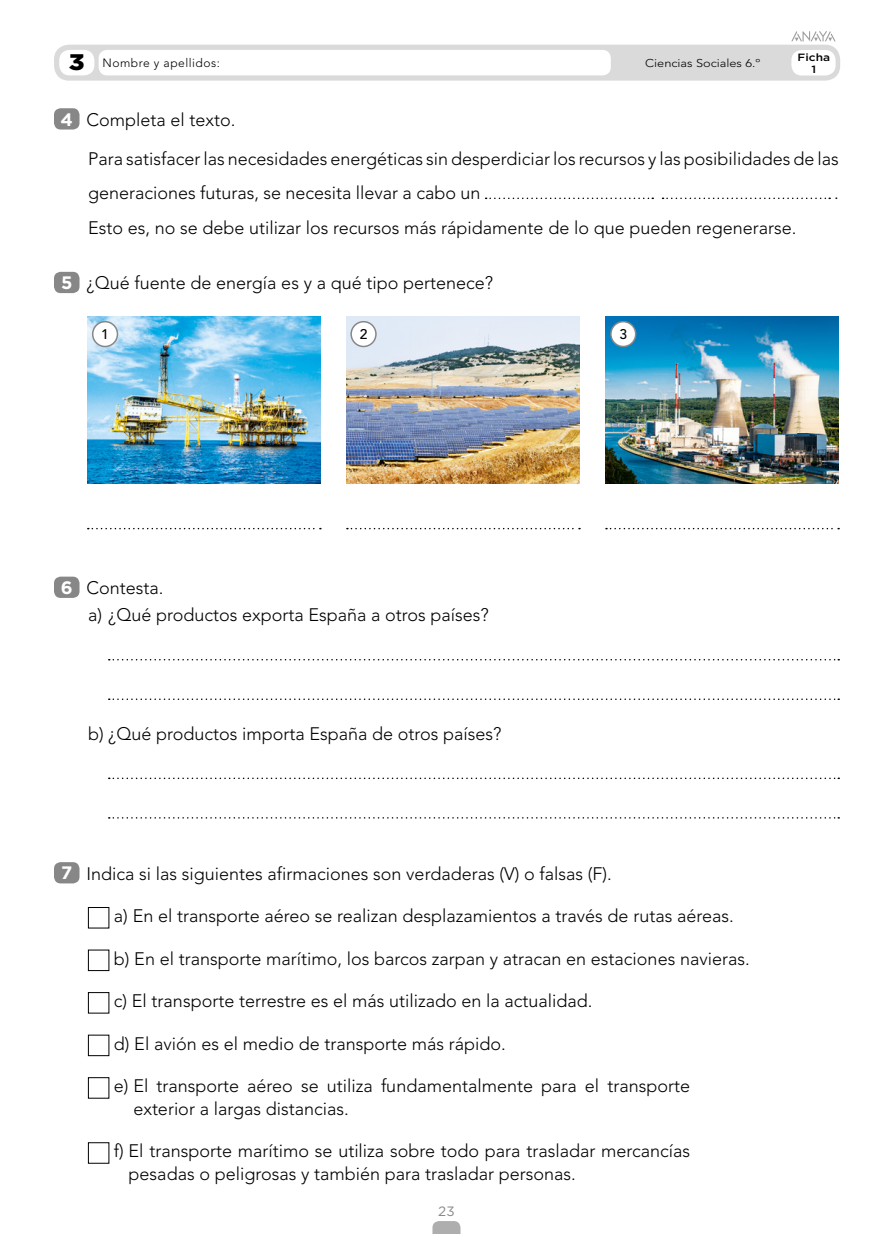
<style>
.page{position:relative;width:893px;height:1234px;background:#fff}
.page>*{position:absolute;margin:0;border:0;box-sizing:border-box;transform-origin:0 0}
.t1{font:900 22.5px "Gotham";color:#000;scale:1.13 1}
.nuclActivSinEscribir{font:300 18px/22.5px "Avenir LT Std";color:#000}
.nuclActiv1-9{font:300 18px "Avenir LT Std";color:#000}
.t2{font:700 18px "Gotham";color:#fff}
.nuclActiv1-9-2{font:500 13.8px "Avenir LT Std";color:#000}
.t3{font:13.5px "Gotham";color:#878787}
.t4{font:300 12px "Avenir LT Std";letter-spacing:.04em;color:#000}
.t5{font:300 11.25px "Avenir LT Std";color:#000;scale:1.13 1}
.t6{font:500 10.5px/12px "Gotham";color:#000;text-align:center;scale:1.13 1}
</style>
<div class="page">
<svg style="left:432px;top:1221px;width:28px;height:12px"></svg>
<div style="left:54px;top:45px;width:786px;height:36px;background:#dadada;border-radius:15px"></div>
<div style="left:791px;top:50px;width:45px;height:25px;background:#fff;border-radius:10px"></div>
<div style="left:99px;top:50px;width:512px;height:25px;background:#fff;border-radius:9px"></div>
<div style="left:59px;top:50px;width:35px;height:25px;background:#fff;border-radius:10px"></div>
<svg style="left:791px;top:31px;width:45px;height:10px"></svg>
<div style="left:54px;top:108px;width:26px;height:21px;background:#878787;border-radius:7px"></div>
<svg style="left:486px;top:197px;width:167px;height:2px"></svg>
<svg style="left:662px;top:197px;width:168px;height:2px"></svg>
<div style="left:54px;top:272px;width:26px;height:21px;background:#878787;border-radius:7px"></div>
<div style="left:54px;top:576px;width:26px;height:21px;background:#878787;border-radius:7px"></div>
<svg style="left:109px;top:659px;width:730px;height:1px"></svg>
<svg style="left:109px;top:698px;width:730px;height:1px"></svg>
<svg style="left:109px;top:777px;width:730px;height:1px"></svg>
<svg style="left:109px;top:817px;width:730px;height:1px"></svg>
<div style="left:54px;top:862px;width:26px;height:21px;background:#878787;border-radius:7px"></div>
<div style="left:88px;top:906px;width:21px;height:22px;border:1px solid #000"></div>
<div style="left:88px;top:991px;width:21px;height:22px;border:1px solid #000"></div>
<div style="left:88px;top:1076px;width:21px;height:22px;border:1px solid #000"></div>
<div style="left:88px;top:1141px;width:21px;height:22px;border:1px solid #000"></div>
<img style="left:88px;top:316px;width:232px;height:168px">
<svg style="left:88px;top:527px;width:233px;height:2px"></svg>
<img style="left:347px;top:316px;width:232px;height:168px">
<svg style="left:347px;top:527px;width:233px;height:2px"></svg>
<img style="left:606px;top:316px;width:232px;height:168px">
<svg style="left:606px;top:527px;width:233px;height:2px"></svg>
<div style="left:93px;top:321px;width:24px;height:25px;background:#fff;border-radius:50%"></div>
<div style="left:92px;top:321px;width:26px;height:26px;border:2px solid #878787;border-radius:50%"></div>
<div style="left:351px;top:321px;width:25px;height:25px;background:#fff;border-radius:50%"></div>
<div style="left:350px;top:321px;width:27px;height:26px;border:2px solid #878787;border-radius:50%"></div>
<div style="left:611px;top:321px;width:25px;height:25px;background:#fff;border-radius:50%"></div>
<div style="left:610px;top:321px;width:26px;height:26px;border:2px solid #878787;border-radius:50%"></div>
<p class="t1" style="left:69px;top:47px;width:16px">3</p>
<p class="t4" style="left:103px;top:56px;width:119px">Nombre y apellidos:</p>
<p class="t5" style="left:645px;top:56px;width:103px">Ciencias Sociales 6.º</p>
<p class="t6" style="left:798px;top:51px;width:30px">Ficha<br>1</p>
<p class="t2" style="left:61px;top:107px;width:14px">4</p>
<p class="nuclActiv1-9" style="left:87px;top:109px;width:151px">Completa el texto.</p>
<p class="nuclActivSinEscribir" style="left:88px;top:141px;width:752px;line-height:34.5px">Para satisfacer las necesidades energéticas sin desperdiciar los recursos y las posibilidades de las generaciones futuras, se necesita llevar a cabo un</p>
<p class="nuclActivSinEscribir" style="left:834px;top:182px;width:6px">.</p>
<p class="nuclActivSinEscribir" style="left:88px;top:216px;width:710px">Esto es, no se debe utilizar los recursos más rápidamente de lo que pueden regenerarse.</p>
<p class="t2" style="left:61px;top:271px;width:13px">5</p>
<p class="nuclActiv1-9" style="left:87px;top:272px;width:408px">¿Qué fuente de energía es y a qué tipo pertenece?</p>
<p class="nuclActiv1-9-2" style="left:101px;top:326px;width:9px">1</p>
<p class="nuclActiv1-9-2" style="left:360px;top:326px;width:9px">2</p>
<p class="nuclActiv1-9-2" style="left:619px;top:326px;width:9px">3</p>
<p class="t2" style="left:61px;top:575px;width:13px">6</p>
<p class="nuclActiv1-9" style="left:87px;top:577px;width:79px">Contesta.</p>
<p class="nuclActivSinEscribir" style="left:88px;top:603px;width:402px">a) ¿Qué productos exporta España a otros países?</p>
<p class="nuclActivSinEscribir" style="left:88px;top:722px;width:415px">b) ¿Qué productos importa España de otros países?</p>
<p class="t2" style="left:61px;top:860px;width:13px">7</p>
<p class="nuclActiv1-9" style="left:87px;top:862px;width:527px">Indica si las siguientes afirmaciones son verdaderas (V) o falsas (F).</p>
<p class="nuclActivSinEscribir" style="left:114px;top:904px;width:621px">a) En el transporte aéreo se realizan desplazamientos a través de rutas aéreas.</p>
<p class="nuclActivSinEscribir" style="left:114px;top:947px;width:637px">b) En el transporte marítimo, los barcos zarpan y atracan en estaciones navieras.</p>
<p class="nuclActivSinEscribir" style="left:114px;top:989px;width:480px">c) El transporte terrestre es el más utilizado en la actualidad.</p>
<p class="nuclActivSinEscribir" style="left:114px;top:1032px;width:393px">d) El avión es el medio de transporte más rápido.</p>
<p class="nuclActivSinEscribir" style="left:133px;top:1074px;width:558px;text-indent:-19px">e) El transporte aéreo se utiliza fundamentalmente para el transporte exterior a largas distancias.</p>
<p class="nuclActivSinEscribir" style="left:129px;top:1139px;width:563px;text-indent:-15px">f) El transporte marítimo se utiliza sobre todo para trasladar mercancías pesadas o peligrosas y también para trasladar personas.</p>
<p class="t3" style="left:438px;top:1202px;width:18px">23</p>
</div>
